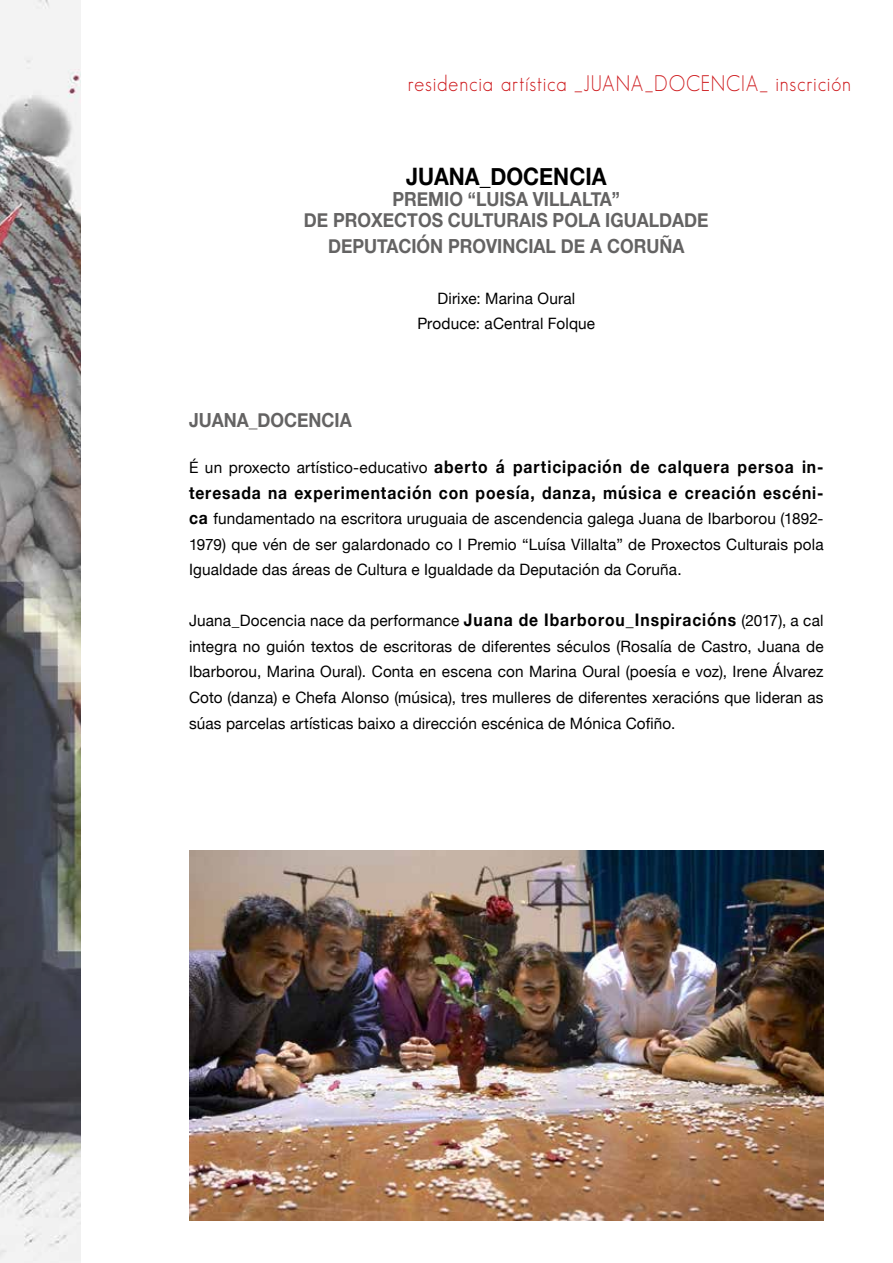
<style>
.page{position:relative;width:893px;height:1263px;background:#fff}
.page>*{position:absolute;margin:0;border:0;box-sizing:border-box;transform-origin:0 0}
.t1{font:700 24px "Helvetica Neue";color:#000;scale:.9 1}
.t2{font:22.05px "Sans Serif FLF";letter-spacing:.04em;color:#cd171a;scale:.9 1}
.t3{font:700 19.5px "Helvetica Neue";color:#646363;scale:.9 1}
.t4{font:700 17.4px/25.5px "Helvetica Neue";letter-spacing:.06em;color:#000;scale:.9 1}
.t5{font:15.6px/25.5px "Helvetica Neue";letter-spacing:.01em;color:#000;text-align:justify}
.s1{font-weight:400;font-size:15.6px}
.s2{font-weight:700;font-size:17.4px}
</style>
<div class="page">
<img style="left:0;top:0;width:81px;height:1263px">
<img style="left:189px;top:851px;width:635px;height:369px">
<h2 class="t2" style="left:408px;top:71px;width:494px">residencia artística _JUANA_DOCENCIA_ inscrición</h2>
<h1 class="t1" style="left:406px;top:158px;width:224px">JUANA_DOCENCIA</h1>
<p class="t3" style="left:393px;top:184px;width:180px">Premio “Luisa Villal</p>
<p class="t3" style="left:591px;top:184px;width:34px">ta”</p>
<p class="t3" style="left:304px;top:205px;width:291px">de Proxectos Culturais pola</p>
<p class="t3" style="left:605px;top:205px;width:35px">Igualdade</p>
<p class="t3" style="left:328px;top:231px;width:28px">Depu</p>
<p class="t3" style="left:377px;top:231px;width:341px">tación PROVINCIAL de A Coruña</p>
<p class="t5" style="left:417px;top:287px;width:179px;text-align:center">Dirixe: Marina Oural<br>Produce: aCentral Folque</p>
<p class="t3" style="left:189px;top:405px;width:26px">Juana</p>
<p class="t3" style="left:249px;top:405px;width:39px">_Docencia</p>
<p class="t4" style="left:189px;top:455px;width:706px"><span class="s1">É un proxecto artístico-educativo</span> aberto á participación de calquera persoa in&shy;teresada na experimentación con poesía, danza, música e creación escéni-</p>
<p class="t5" style="left:189px;top:507px;width:636px"><span class="s2">ca</span> fundamentado na escritora uruguaia de ascendencia galega Juana de Ibarborou (1892- 1979) que vén de ser galardonado co I Premio “Luísa Villalta” de Proxectos Culturais pola Igualdade das áreas de Cultura e Igualdade da Deputación da Coruña.</p>
<p class="t5" style="left:189px;top:609px;width:636px">Juana_Docencia nace da performance <span class="s2">Juana de Ibarborou_Inspiracións</span> (2017), a cal integra no guión textos de escritoras de diferentes séculos (Rosalía de Castro, Juana de Ibarborou, Marina Oural). Conta en escena con Marina Oural (poesía e voz), Irene Álvarez Coto (danza) e Chefa Alonso (música), tres mulleres de diferentes xeracións que lideran as súas parcelas artísticas baixo a dirección escénica de Mónica Cofiño.</p>
</div>
